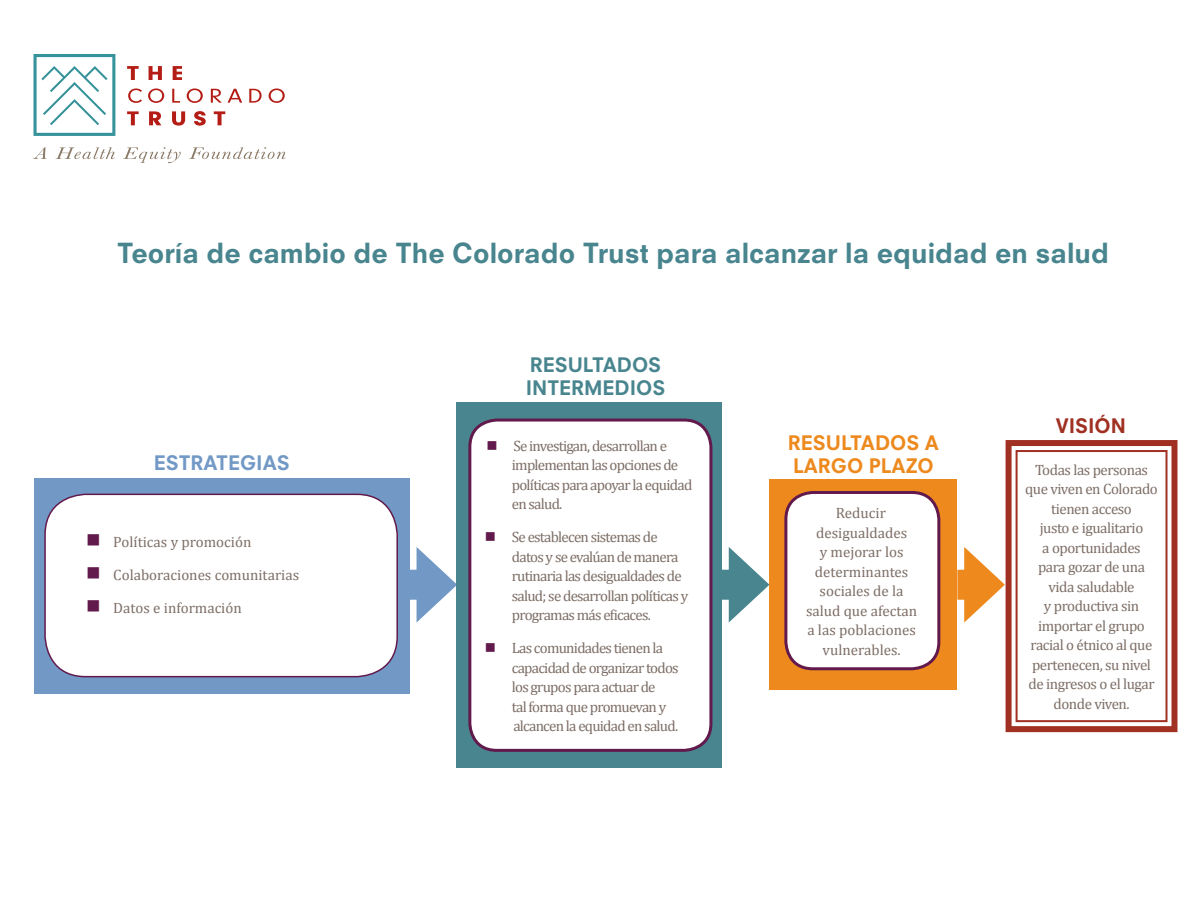
<style>
.page{position:relative;width:1188px;height:918px;background:#fff}
.page>*{position:absolute;margin:0;border:0;box-sizing:border-box;transform-origin:0 0}
.t1{font:800 27px "Neuzeit SLT Std";color:#48858e}
.t2{font:800 19.5px "Neuzeit SLT Std";color:#48858e}
.t3{font:800 19.5px "Neuzeit SLT Std";color:#ed891d}
.t4{font:800 19.5px "Neuzeit SLT Std";color:#7299c6}
.t5{font:800 19.5px "Neuzeit SLT Std";color:#a03022}
.t6{font:15px/19.5px "Cambria";letter-spacing:-.035em;color:#7d6e66}
.t7{font:15px/19.5px "Cambria";color:#7d6e66;text-align:center}
</style>
<div class="page">
<div style="left:34px;top:478px;width:376px;height:216px;background:#7299c6"></div>
<div style="left:45px;top:494px;width:352px;height:183px;background:#fff;border-radius:40px"></div>
<div style="left:44px;top:494px;width:354px;height:183px;border:2px solid #62194b;border-radius:40px"></div>
<div style="left:410px;top:570px;width:21px;height:30px;background:#7299c6"></div>
<svg style="left:417px;top:547px;width:40px;height:76px"></svg>
<div style="left:457px;top:402px;width:265px;height:365px;background:#48858e"></div>
<div style="left:470px;top:420px;width:241px;height:330px;background:#fff;border-radius:27px"></div>
<div style="left:468px;top:419px;width:244px;height:333px;border:3px solid #62194b;border-radius:27px"></div>
<div style="left:957px;top:570px;width:21px;height:30px;background:#ed891d"></div>
<svg style="left:964px;top:547px;width:39px;height:76px"></svg>
<div style="left:769px;top:479px;width:188px;height:211px;background:#ed891d"></div>
<div style="left:786px;top:492px;width:153px;height:177px;background:#fff;border-radius:27px"></div>
<div style="left:784px;top:491px;width:156px;height:179px;border:3px solid #62194b;border-radius:27px"></div>
<svg style="left:1003px;top:440px;width:175px;height:293px"></svg>
<div style="left:1016px;top:450px;width:152px;height:272px;border:2px solid #a03022"></div>
<div style="left:722px;top:570px;width:21px;height:30px;background:#48858e"></div>
<svg style="left:729px;top:547px;width:40px;height:76px"></svg>
<svg style="left:127px;top:66px;width:12px;height:14px"></svg>
<svg style="left:149px;top:66px;width:13px;height:14px"></svg>
<svg style="left:173px;top:66px;width:9px;height:14px"></svg>
<svg style="left:128px;top:88px;width:14px;height:15px"></svg>
<svg style="left:148px;top:88px;width:16px;height:15px"></svg>
<svg style="left:172px;top:89px;width:8px;height:14px"></svg>
<svg style="left:187px;top:88px;width:16px;height:15px"></svg>
<svg style="left:211px;top:89px;width:11px;height:14px"></svg>
<svg style="left:228px;top:89px;width:14px;height:14px"></svg>
<svg style="left:249px;top:89px;width:13px;height:14px"></svg>
<svg style="left:269px;top:88px;width:16px;height:15px"></svg>
<svg style="left:127px;top:111px;width:12px;height:14px"></svg>
<svg style="left:149px;top:111px;width:12px;height:14px"></svg>
<svg style="left:172px;top:111px;width:13px;height:15px"></svg>
<svg style="left:194px;top:111px;width:12px;height:15px"></svg>
<svg style="left:214px;top:111px;width:11px;height:14px"></svg>
<svg style="left:34px;top:54px;width:81px;height:82px"></svg>
<svg style="left:33px;top:147px;width:14px;height:12px"></svg>
<svg style="left:55px;top:147px;width:60px;height:12px"></svg>
<svg style="left:123px;top:147px;width:58px;height:16px"></svg>
<svg style="left:189px;top:147px;width:97px;height:12px"></svg>
<p class="t1" style="left:117px;top:237px;width:994px">Teoría de cambio de The Colorado Trust para alcanzar la equidad en salud</p>
<p class="t4" style="left:154px;top:451px;width:138px">ESTRATEGIAS</p>
<p class="t7" style="left:113px;top:532px;width:140px">Políticas y promoción</p>
<p class="t7" style="left:113px;top:565px;width:187px">Colaboraciones comunitarias</p>
<p class="t7" style="left:113px;top:598px;width:130px">Datos e información</p>
<p class="t2" style="left:530px;top:353px;width:133px">RESULTADOS</p>
<p class="t2" style="left:526px;top:376px;width:141px">INTERMEDIOS</p>
<p class="t6" style="left:512px;top:436px;width:182px">Se investigan, desarrollan e implementan las opciones de políticas para apoyar la equidad en salud.</p>
<p class="t6" style="left:512px;top:527px;width:178px">Se establecen sistemas de datos y se evalúan de manera rutinaria las desigualdades de salud; se desarrollan políticas y programas más eficaces.</p>
<p class="t6" style="left:512px;top:638px;width:168px">Las comunidades tienen la capacidad de organizar todos los grupos para actuar de<br>tal forma que promuevan y alcancen la equidad en salud.</p>
<p class="t5" style="left:1056px;top:414px;width:72px">VISIÓN</p>
<p class="t3" style="left:788px;top:430px;width:152px">RESULTADOS A</p>
<p class="t3" style="left:793px;top:454px;width:142px">LARGO PLAZO</p>
<p class="t6" style="left:1025px;top:460px;width:134px;text-align:center">Todas las personas que viven en Colorado tienen acceso<br>justo e igualitario<br>a oportunidades<br>para gozar de una vida saludable<br>y productiva sin importar el grupo racial o étnico al que pertenecen, su nivel de ingresos o el lugar donde viven.</p>
<p class="t7" style="left:806px;top:503px;width:113px">Reducir desigualdades<br>y mejorar los determinantes sociales de la salud que afectan a las poblaciones vulnerables.</p>
</div>
